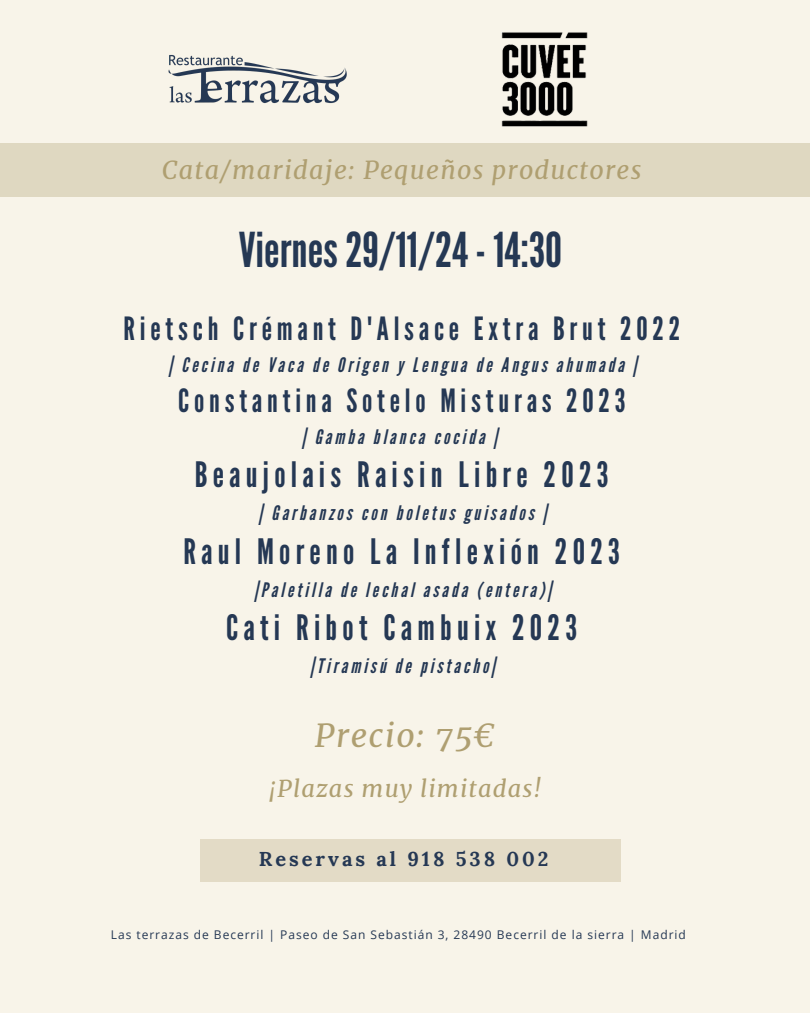
<style>
.page{position:relative;width:810px;height:1013px;background:#fff}
.page>*{position:absolute;margin:0;border:0;box-sizing:border-box;transform-origin:0 0}
.t1{font:48px "League Gothic";color:#253854}
.t2{font:35px "League Gothic";letter-spacing:.15em;color:#253854}
.t3{font:32px "League Gothic";letter-spacing:.15em;color:#253854}
.t4{font:italic 32px "Merriweather";letter-spacing:.05em;color:#af9f71}
.t5{font:italic 25px "Merriweather";letter-spacing:.05em;color:#af9f71}
.t6{font:italic 23.4px "Merriweather";letter-spacing:.05em;color:#af9f71}
.t7{font:italic 20px "League Gothic";letter-spacing:.15em;color:#253854}
.t8{font:700 20px "Lora";letter-spacing:.15em;color:#253854}
.t9{font:12px "Open Sans";letter-spacing:.08em;color:#253854}
</style>
<div class="page">
<div style="left:0;top:0;width:810px;height:1012px;background:#f8f4e9"></div>
<div style="left:0;top:144px;width:810px;height:53px;background:#dfd8c1"></div>
<div style="left:200px;top:840px;width:420px;height:42px;background:#e3dbc6"></div>
<img style="left:168px;top:54px;width:179px;height:50px">
<img style="left:501px;top:32px;width:87px;height:95px">
<h2 class="t5" style="left:162px;top:154px;width:481px">Cata/maridaje: Pequeños productores</h2>
<p class="t1" style="left:239px;top:222px;width:325px">Viernes29/11/24- 14:30</p>
<p class="t3" style="left:124px;top:310px;width:558px">Rietsch Crémant D'Alsace Extra Brut 2022</p>
<p class="t7" style="left:169px;top:353px;width:469px">| Cecina de Vaca de Origen y Lengua de Angus ahumada |</p>
<p class="t3" style="left:178px;top:382px;width:449px">Constantina Sotelo Misturas 2023</p>
<p class="t7" style="left:302px;top:425px;width:197px">| Gamba blanca cocida |</p>
<p class="t2" style="left:195px;top:454px;width:415px">Beaujolais Raisin Libre 2023</p>
<p class="t7" style="left:259px;top:501px;width:289px">| Garbanzos con boletus guisados |</p>
<p class="t2" style="left:183px;top:531px;width:438px">Raul Moreno La Inflexión 2023</p>
<p class="t7" style="left:254px;top:578px;width:298px">|Paletilla de lechal asada (entera)|</p>
<p class="t2" style="left:226px;top:607px;width:352px">Cati Ribot Cambuix 2023</p>
<p class="t7" style="left:310px;top:654px;width:186px">|Tiramisú de pistacho|</p>
<h4 class="t4" style="left:315px;top:715px;width:182px">Precio: 75€</h4>
<h3 class="t6" style="left:268px;top:773px;width:275px">¡Plazas muy limitadas!</h3>
<h3 class="t8" style="left:259px;top:845px;width:291px">Reservas al 918 538 002</h3>
<h1 class="t9" style="left:111px;top:926px;width:577px">Las terrazas de Becerril | Paseo de San Sebastián 3, 28490 Becerril de la sierra | Madrid</h1>
</div>
